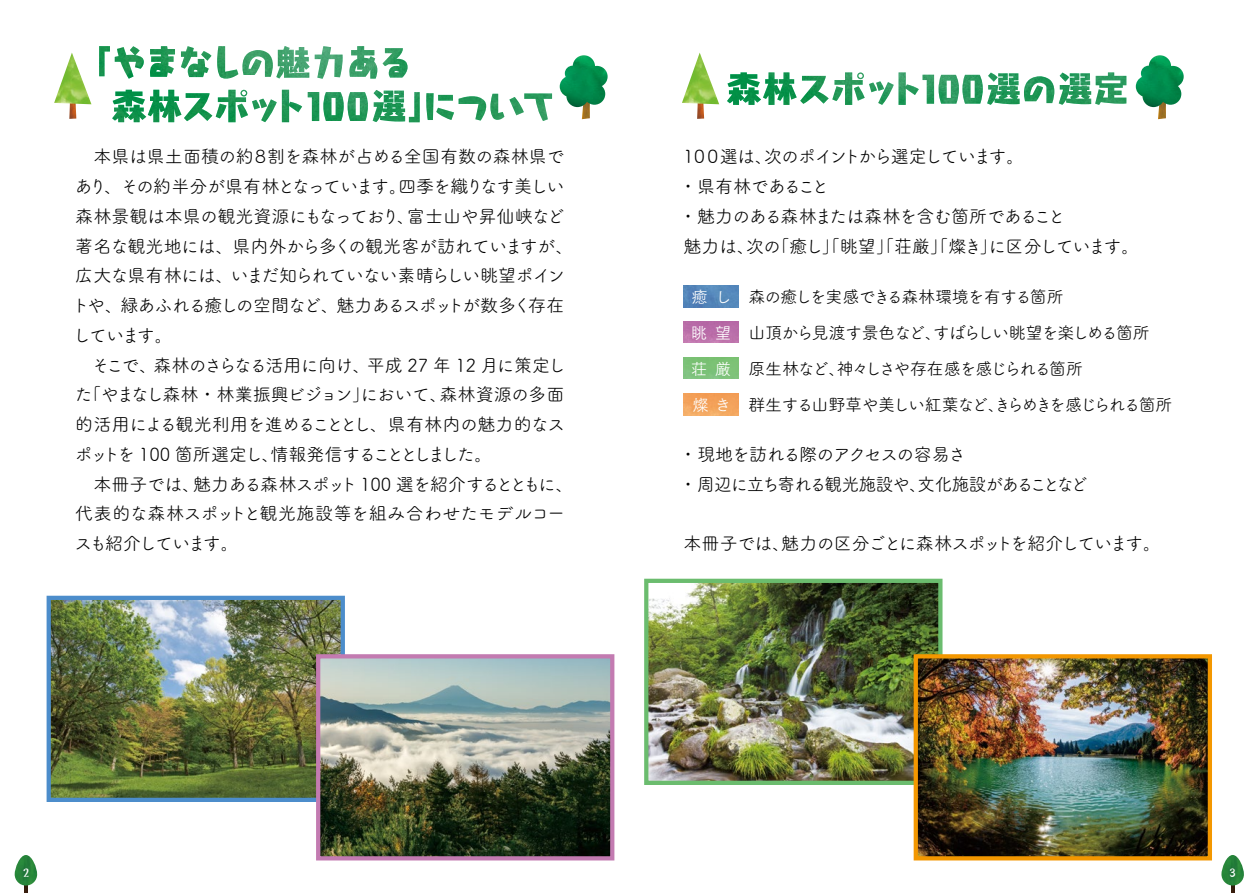
<style>
.page{position:relative;width:1259px;height:893px;background:#fff}
.page>*{position:absolute;margin:0;border:0;box-sizing:border-box;transform-origin:0 0}
.t1{font:18px/29.7px "Tsuku A Rd Gothic Std R";letter-spacing:-.05em;color:#000}
.t2{font:18px/29.7px "Tsuku A Rd Gothic Std R";letter-spacing:-.075em;color:#000}
.t3{font:16.95px/36.2px "Tsuku A Rd Gothic Std R";letter-spacing:-.09em;color:#000}
.t4{font:15.9px "Tsuku Go Pro R";color:#fff}
.t5{font:500 13.8px "Suzumushi Std";color:#fff}
</style>
<div class="page">
<svg style="left:1231px;top:885px;width:3px;height:8px"></svg>
<img style="left:1221px;top:855px;width:23px;height:30px;border-radius:11px">
<svg style="left:24px;top:885px;width:4px;height:8px"></svg>
<img style="left:15px;top:855px;width:22px;height:30px;border-radius:11px">
<img style="left:69px;top:104px;width:7px;height:15px">
<img style="left:54px;top:53px;width:37px;height:51px">
<img style="left:582px;top:107px;width:8px;height:12px">
<img style="left:560px;top:55px;width:47px;height:52px">
<img style="left:697px;top:104px;width:7px;height:15px">
<img style="left:682px;top:53px;width:37px;height:51px">
<img style="left:1158px;top:107px;width:8px;height:12px">
<img style="left:1135px;top:55px;width:48px;height:52px">
<img style="left:727px;top:72px;width:399px;height:33px">
<img style="left:99px;top:46px;width:308px;height:33px">
<img style="left:683px;top:286px;width:56px;height:21px">
<img style="left:683px;top:322px;width:56px;height:21px">
<img style="left:683px;top:394px;width:56px;height:21px">
<img style="left:52px;top:601px;width:288px;height:196px">
<div style="left:47px;top:596px;width:298px;height:206px;border:4px solid #4c8dcb"></div>
<img style="left:649px;top:584px;width:288px;height:196px">
<div style="left:644px;top:579px;width:298px;height:206px;border:4px solid #6bbc6e"></div>
<img style="left:918px;top:659px;width:289px;height:196px">
<div style="left:913px;top:654px;width:299px;height:206px;border:4px solid #f39700"></div>
<img style="left:321px;top:659px;width:288px;height:196px">
<div style="left:316px;top:654px;width:298px;height:206px;border:4px solid #c37bb1"></div>
<p class="t1" style="left:72px;top:141px;width:503px">　本県は県土面積の約８割を森林が占める全国有数の森林県であり、その約半分が県有林となっています。四季を織りなす美しい森林景観は本県の観光資源にもなっており、富士山や昇仙峡など著名な観光地には、県内外から多くの観光客が訪れていますが、広大な県有林には、いまだ知られていない素晴らしい眺望ポイントや、緑あふれる癒しの空間など、魅力あるスポットが数多く存在しています。<br>　そこで、森林のさらなる活用に向け、平成 27 年 12 月に策定した「やまなし森林・林業振興ビジョン」において、森林資源の多面的活用による観光利用を進めることとし、県有林内の魅力的なスポットを 100 箇所選定し、情報発信することとしました。<br>　本冊子では、魅力ある森林スポット 100 選を紹介するとともに、代表的な森林スポットと観光施設等を組み合わせたモデルコースも紹介しています。</p>
<p class="t2" style="left:679px;top:141px;width:462px">１００選は、次のポイントから選定しています。<br>・県有林であること<br>・魅力のある森林または森林を含む箇所であること<br>魅力は、次の「癒し」「眺望」「荘厳」「燦き」に区分しています。</p>
<p class="t3" style="left:748px;top:277px;width:426px">森の癒しを実感できる森林環境を有する箇所<br>山頂から見渡す景色など、すばらしい眺望を楽しめる箇所<br>原生林など、神々しさや存在感を感じられる箇所<br>群生する山野草や美しい紅葉など、きらめきを感じられる箇所</p>
<p class="t4" style="left:692px;top:284px;width:41px">癒 し</p>
<p class="t4" style="left:691px;top:320px;width:41px">眺 望</p>
<p class="t4" style="left:691px;top:356px;width:41px">荘 厳</p>
<p class="t4" style="left:693px;top:392px;width:40px">燦 き</p>
<p class="t2" style="left:679px;top:438px;width:410px">・現地を訪れる際のアクセスの容易さ<br>・周辺に立ち寄れる観光施設や、文化施設があることなど</p>
<p class="t1" style="left:683px;top:528px;width:479px">本冊子では、魅力の区分ごとに森林スポットを紹介しています。</p>
<p class="t5" style="left:19px;top:863px;width:15px">２</p>
<p class="t5" style="left:1229px;top:863px;width:8px">3</p>
</div>
